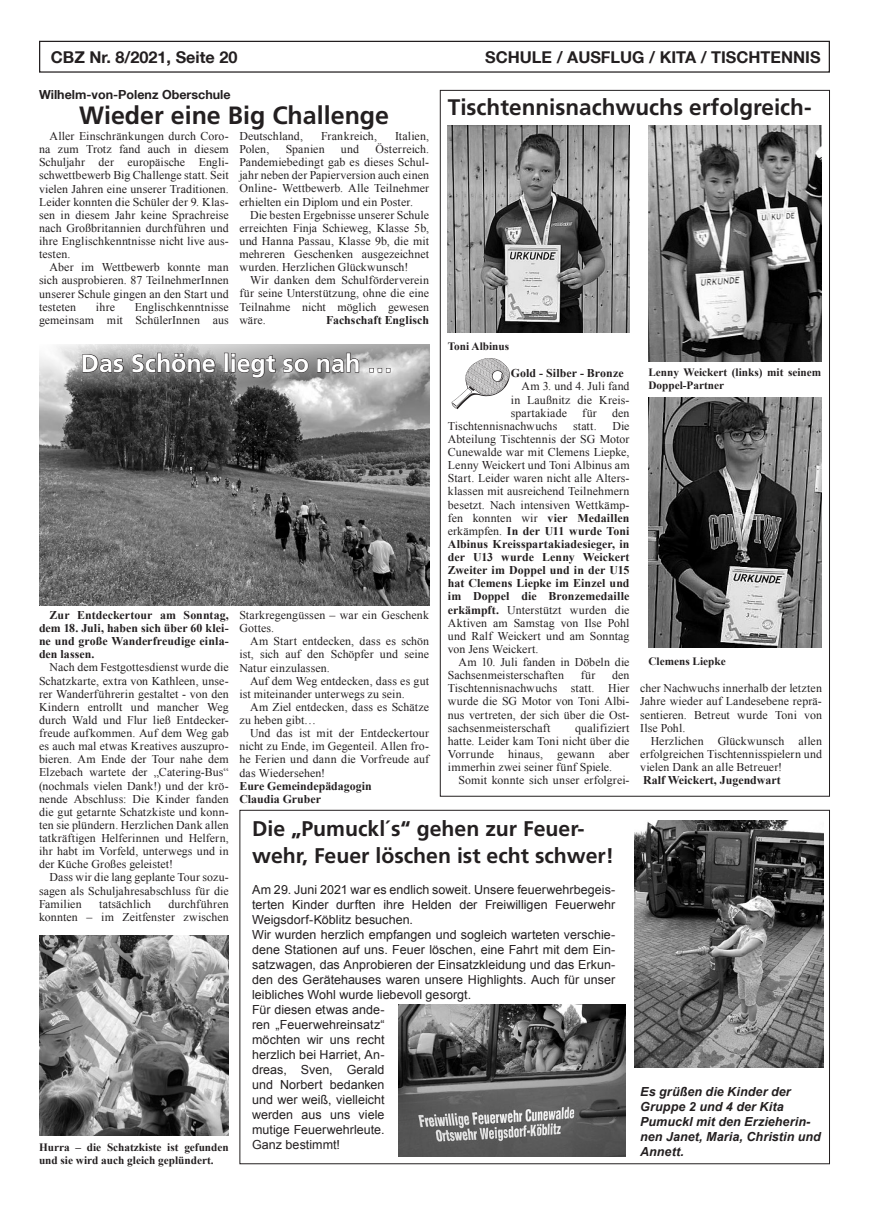
<style>
.page{position:relative;width:869px;height:1205px;background:#fff}
.page>*{position:absolute;margin:0;border:0;box-sizing:border-box;transform-origin:0 0}
.t1{font:700 25px "Frutiger LT Com";color:#231f20}
.t2{font:700 25px "Frutiger LT Com";color:#fff}
.t3{font:700 22.5px "Frutiger LT Com";color:#231f20}
.t4{font:700 21.25px/27px "Frutiger LT Com";color:#231f20}
.t5{font:700 16.25px "Helvetica Neue LT Com";color:#231f20}
.t6{font:12.5px/15px "Arial";letter-spacing:.005em;color:#231f20}
.t7{font:italic 700 12.5px/15px "Arial";letter-spacing:.005em;color:#231f20}
.t8{font:700 12.5px "Helvetica Neue LT Com";color:#231f20}
.t9{font:11.88px/13.1px "Times New Roman";letter-spacing:.01em;color:#231f20;text-align:justify}
.t10{font:700 11.88px/13.1px "Times New Roman";color:#231f20;text-align:justify}
.t11{font:700 11.25px/13.1px "Times New Roman";color:#231f20}
.s1{font-weight:700}
</style>
<div class="page">
<div style="left:39px;top:41px;width:790px;height:32px;border:1px solid #231f20"></div>
<img style="left:648px;top:397px;width:172px;height:251px">
<img style="left:39px;top:344px;width:390px;height:261px">
<img style="left:648px;top:126px;width:172px;height:235px">
<img style="left:447px;top:126px;width:181px;height:206px">
<svg style="left:82px;top:354px;width:42px;height:19px"></svg>
<svg style="left:132px;top:352px;width:83px;height:21px;background:#7b7a7a"></svg>
<div style="left:224px;top:353px;width:4px;height:19px;border:1px solid #231f20"></div>
<svg style="left:231px;top:353px;width:45px;height:25px"></svg>
<svg style="left:282px;top:358px;width:27px;height:15px"></svg>
<svg style="left:317px;top:352px;width:42px;height:21px"></svg>
<svg style="left:369px;top:368px;width:21px;height:4px"></svg>
<img style="left:634px;top:820px;width:188px;height:247px">
<img style="left:398px;top:1004px;width:227px;height:152px">
<img style="left:451px;top:358px;width:59px;height:52px">
<img style="left:39px;top:935px;width:190px;height:201px">
<h3 class="t5" style="left:51px;top:46px;width:188px">CBZ Nr. 8/2021, Seite 20</h3>
<h3 class="t5" style="left:485px;top:46px;width:337px">SCHULE / AUSFLUG / KITA / TISCHTENNIS</h3>
<h2 class="t3" style="left:447px;top:94px;width:365px">Tischtennisnachwuchs erfolgreich-</h2>
<p class="t8" style="left:39px;top:87px;width:193px">Wilhelm-von-Polenz Oberschule</p>
<h1 class="t1" style="left:79px;top:101px;width:311px">Wieder eine Big Challenge</h1>
<p class="t9" style="left:39px;top:129px;width:191px;text-indent:11px">Aller Einschränkungen durch Coro&shy;na zum Trotz fand auch in diesem Schuljahr der europäische Engli&shy;schwettbewerb Big Challenge statt. Seit vielen Jahren eine unserer Traditionen.<br>Leider konnten die Schüler der 9. Klas&shy;sen in diesem Jahr keine Sprachreise nach Großbritannien durchführen und ihre Englischkenntnisse nicht live aus&shy;testen.</p>
<p class="t9" style="left:39px;top:261px;width:191px;text-indent:11px">Aber im Wettbewerb konnte man sich ausprobieren. 87 TeilnehmerInnen unserer Schule gingen an den Start und testeten</p>
<p class="t9" style="left:239px;top:129px;width:65px">Deutschland,</p>
<p class="t9" style="left:321px;top:129px;width:57px">Frankreich,</p>
<p class="t9" style="left:395px;top:129px;width:35px">Italien,</p>
<p class="t9" style="left:239px;top:142px;width:31px">Polen,</p>
<p class="t9" style="left:285px;top:142px;width:40px">Spanien</p>
<p class="t9" style="left:341px;top:142px;width:20px">und</p>
<p class="t9" style="left:239px;top:142px;width:191px;text-indent:136px">Österreich.<br>Pandemiebedingt gab es dieses Schul&shy;jahr neben der Papierversion auch einen Online- Wettbewerb. Alle Teilnehmer erhielten ein Diplom und ein Poster.</p>
<p class="t9" style="left:239px;top:208px;width:191px;text-indent:11px">Die besten Ergebnisse unserer Schule erreichten Finja Schieweg, Klasse 5b, und Hanna Passau, Klasse 9b, die mit mehreren Geschenken ausgezeichnet wurden. Herzlichen Glückwunsch!</p>
<p class="t9" style="left:239px;top:274px;width:191px;text-indent:11px">Wir danken dem Schulförderverein für seine Unterstützung, ohne die eine Teilnahme nicht möglich gewesen wäre.</p>
<p class="t9" style="left:39px;top:300px;width:191px;text-align:right">Englischkenntnisse<br>gemeinsam mit SchülerInnen aus</p>
<p class="t9" style="left:96px;top:300px;width:21px">ihre</p>
<p class="t10" style="left:326px;top:313px;width:104px">Fachschaft Englisch</p>
<h1 class="t2" style="left:81px;top:349px;width:313px">Das Schöne liegt so nah …</h1>
<p class="t11" style="left:447px;top:339px;width:63px">Toni Albinus</p>
<p class="t10" style="left:510px;top:366px;width:114px">Gold - Silber - Bronze</p>
<p class="t9" style="left:510px;top:380px;width:120px;text-indent:11px">Am 3. und 4. Juli fand in Laußnitz die Kreis&shy;spartakiade</p>
<p class="t9" style="left:582px;top:406px;width:16px">für</p>
<p class="t9" style="left:612px;top:406px;width:19px">den</p>
<p class="t10" style="left:39px;top:608px;width:191px;text-indent:11px">Zur Entdeckertour am Sonntag, dem 18. Juli, haben sich über 60 klei&shy;ne und große Wanderfreudige einla&shy;den lassen.</p>
<p class="t9" style="left:39px;top:661px;width:191px;text-indent:11px">Nach dem Festgottesdienst wurde die Schatzkarte, extra von Kathleen, unse&shy;rer Wanderführerin gestaltet - von den Kindern entrollt und mancher Weg durch Wald und Flur ließ Entdecker&shy;freude aufkommen. Auf dem Weg gab es auch mal etwas Kreatives auszupro&shy;bieren. Am Ende der Tour nahe dem Elzebach wartete der „Catering-Bus“ (nochmals vielen Dank!) und der krö&shy;nende Abschluss: Die Kinder fanden die gut getarnte Schatzkiste und konn&shy;ten sie plündern. Herzlichen Dank allen tatkräftigen Helferinnen und Helfern, ihr habt im Vorfeld, unterwegs und in der Küche Großes geleistet!</p>
<p class="t9" style="left:39px;top:871px;width:191px;text-indent:11px">Dass wir die lang geplante Tour sozu&shy;sagen als Schuljahresabschluss für die Familien</p>
<p class="t9" style="left:39px;top:897px;width:191px;text-align:right">durchführen<br>konnten – im Zeitfenster zwischen</p>
<p class="t9" style="left:99px;top:897px;width:53px">tatsächlich</p>
<p class="t11" style="left:39px;top:1140px;width:191px">Hurra – die Schatzkiste ist gefunden und sie wird auch gleich geplündert.</p>
<p class="t9" style="left:239px;top:608px;width:191px">Starkregengüssen – war ein Geschenk<br>Gottes.</p>
<p class="t9" style="left:239px;top:634px;width:191px;text-indent:11px">Am Start entdecken, dass es schön ist, sich auf den Schöpfer und seine Natur einzulassen.</p>
<p class="t9" style="left:239px;top:674px;width:191px;text-indent:11px">Auf dem Weg entdecken, dass es gut ist miteinander unterwegs zu sein.</p>
<p class="t9" style="left:239px;top:700px;width:191px;text-indent:11px">Am Ziel entdecken, dass es Schätze zu heben gibt…</p>
<p class="t9" style="left:239px;top:726px;width:191px;text-indent:11px">Und das ist mit der Entdeckertour nicht zu Ende, im Gegenteil. Allen fro&shy;he Ferien und dann die Vorfreude auf das Wiedersehen!</p>
<p class="t10" style="left:239px;top:779px;width:134px">Eure Gemeindepädagogin<br>Claudia Gruber</p>
<p class="t9" style="left:447px;top:419px;width:183px;text-indent:164px">Die Abteilung Tischtennis der SG Motor Cunewalde war mit Clemens Liepke, Lenny Weickert und Toni Albinus am Start. Leider waren nicht alle Alters&shy;klassen mit ausreichend Teilnehmern besetzt. Nach intensiven Wettkämp&shy;fen konnten wir <span class="s1">vier Medaillen </span>erkämpfen. <span class="s1">In der U11 wurde Toni Albinus Kreisspartakiadesieger, in der U13 wurde Lenny Weickert Zweiter im Doppel und in der U15 hat Clemens Liepke im Einzel und im Doppel die Bronzemedaille erkämpft.</span> Unterstützt wurden die Aktiven am Samstag von Ilse Pohl und Ralf Weickert und am Sonntag von Jens Weickert.</p>
<p class="t9" style="left:447px;top:655px;width:183px;text-indent:11px">Am 10. Juli fanden in Döbeln die<br>Sachsenmeisterschaften</p>
<p class="t9" style="left:447px;top:419px;width:111px">Tischtennisnachwuchs</p>
<p class="t9" style="left:572px;top:419px;width:25px">statt.</p>
<p class="t9" style="left:447px;top:668px;width:183px;text-indent:164px">den Tischtennisnachwuchs statt. Hier wurde die SG Motor von Toni Albi&shy;nus vertreten, der sich über die Ost&shy;sachsenmeisterschaft</p>
<p class="t9" style="left:580px;top:668px;width:16px">für</p>
<p class="t9" style="left:447px;top:721px;width:183px;text-indent:127px">qualifiziert hatte. Leider kam Toni nicht über die Vorrunde hinaus, gewann aber immerhin zwei seiner fünf Spiele.</p>
<p class="t9" style="left:458px;top:773px;width:172px">Somit konnte sich unser erfolgrei-</p>
<h3 class="t4" style="left:252px;top:815px;width:363px">Die „Pumuckl´s“ gehen zur Feuer&shy;wehr, Feuer löschen ist echt schwer!</h3>
<p class="t6" style="left:252px;top:882px;width:364px">Am 29. Juni 2021 war es endlich soweit. Unsere feuerwehrbegeis&shy;terten Kinder durften ihre Helden der Freiwilligen Feuerwehr Weigsdorf-Köblitz besuchen.<br>Wir wurden herzlich empfangen und sogleich warteten verschie&shy;dene Stationen auf uns. Feuer löschen, eine Fahrt mit dem Ein&shy;satzwagen, das Anprobieren der Einsatzkleidung und das Erkun&shy;den des Gerätehauses waren unsere Highlights. Auch für unser leibliches Wohl wurde liebevoll gesorgt.<br>Für diesen etwas ande-<br>ren „Feuerwehreinsatz“<br>möchten wir uns recht<br>herzlich bei Harriet, An-<br>dreas, Sven, Gerald<br>und Norbert bedanken<br>und wer weiß, vielleicht<br>werden aus uns viele<br>mutige Feuerwehrleute.<br>Ganz bestimmt!</p>
<p class="t11" style="left:648px;top:366px;width:174px">Lenny Weickert (links) mit seinem<br>Doppel-Partner</p>
<p class="t11" style="left:648px;top:654px;width:79px">Clemens Liepke</p>
<p class="t9" style="left:640px;top:681px;width:183px">cher Nachwuchs innerhalb der letzten Jahre wieder auf Landesebene reprä&shy;sentieren. Betreut wurde Toni von Ilse Pohl.</p>
<p class="t9" style="left:640px;top:734px;width:183px;text-indent:11px">Herzlichen Glückwunsch allen erfolgreichen Tischtennisspielern und vielen Dank an alle Betreuer!</p>
<p class="t10" style="left:643px;top:773px;width:139px">Ralf Weickert, Jugendwart</p>
<p class="t7" style="left:640px;top:1084px;width:182px">Es grüßen die Kinder der<br>Gruppe 2 und 4 der Kita<br>Pumuckl mit den Erzieherin&shy;nen Janet, Maria, Christin und<br>Annett.</p>
</div>
